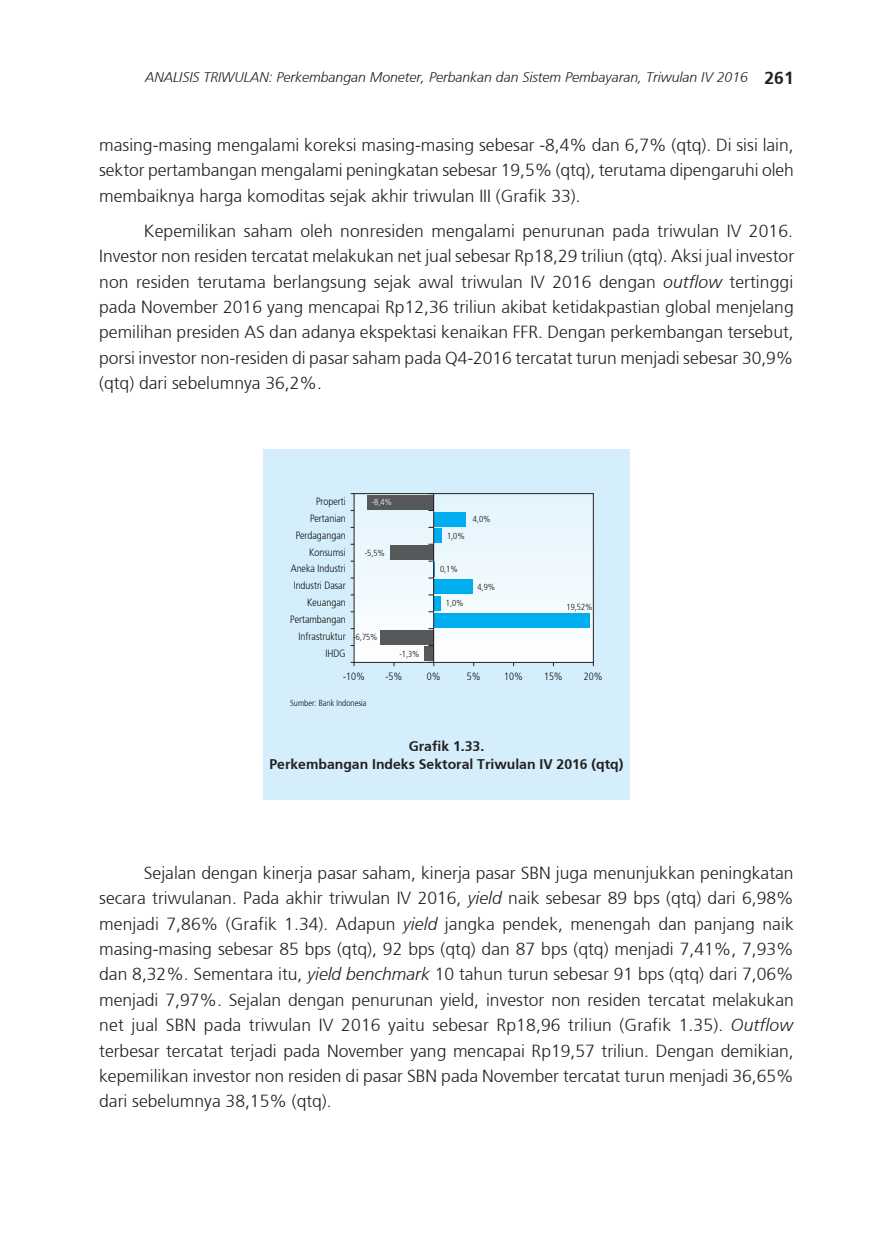
<style>
.page{position:relative;width:893px;height:1241px;background:#fff}
.page>*{position:absolute;margin:0;border:0;box-sizing:border-box;transform-origin:0 0}
.t1{font:300 17.5px/25.4px "Frutiger";color:#231f20;text-align:justify}
.t2{font:italic 300 14px "Frutiger";color:#231f20}
.t3{font:700 14px/17.5px "Frutiger";color:#231f20;text-align:center}
.t4{font:300 10.5px "Frutiger";color:#050504;scale:.85 1}
.t5{font:300 8.75px "Frutiger";color:#050504;scale:.85 1}
.t6{font:300 8.75px "Frutiger";color:#fff;scale:.85 1}
.s1{font-weight:700;font-style:normal;font-size:17.5px}
.s2{font-style:italic}
</style>
<div class="page">
<div style="left:263px;top:448px;width:367px;height:351px;background:#d4effb"></div>
<div style="left:354px;top:493px;width:239px;height:169px;background:linear-gradient(to bottom,#e1f2f9,#f8fdfe)"></div>
<div style="left:354px;top:493px;width:240px;height:169px;border:1px solid #231f20"></div>
<div style="left:424px;top:646px;width:10px;height:15px;background:#57585a"></div>
<div style="left:380px;top:630px;width:54px;height:14px;background:#57585a"></div>
<div style="left:390px;top:545px;width:44px;height:14px;background:#57585a"></div>
<div style="left:434px;top:613px;width:155px;height:14px;background:#00aeef"></div>
<div style="left:434px;top:596px;width:7px;height:14px;background:#00aeef"></div>
<div style="left:434px;top:579px;width:39px;height:14px;background:#00aeef"></div>
<div style="left:434px;top:528px;width:7px;height:15px;background:#00aeef"></div>
<div style="left:434px;top:512px;width:31px;height:14px;background:#00aeef"></div>
<div style="left:367px;top:495px;width:67px;height:14px;background:#57585a"></div>
<svg style="left:428px;top:560px;width:7px;height:18px"></svg>
<hr style="left:433px;top:493px;width:1px;height:169px;background:#231f20">
<p class="t2" style="left:145px;top:70px;width:650px">ANALISIS TRIWULAN: Perkembangan Moneter, Perbankan dan Sistem Pembayaran, Triwulan IV 2016 <span class="s1">261</span></p>
<p class="t1" style="left:99px;top:132px;width:696px">masing-masing mengalami koreksi masing-masing sebesar -8,4% dan 6,7% (qtq). Di sisi lain, sektor pertambangan mengalami peningkatan sebesar 19,5% (qtq), terutama dipengaruhi oleh membaiknya harga komoditas sejak akhir triwulan III (Grafik 33).</p>
<p class="t1" style="left:99px;top:218px;width:696px;text-indent:45px">Kepemilikan saham oleh nonresiden mengalami penurunan pada triwulan IV 2016.<br>Investor non residen tercatat melakukan net jual sebesar Rp18,29 triliun (qtq). Aksi jual investor non residen terutama berlangsung sejak awal triwulan IV 2016 dengan <span class="s2">outflow</span> tertinggi pada November 2016 yang mencapai Rp12,36 triliun akibat ketidakpastian global menjelang pemilihan presiden AS dan adanya ekspektasi kenaikan FFR. Dengan perkembangan tersebut, porsi investor non-residen di pasar saham pada Q4-2016 tercatat turun menjadi sebesar 30,9% (qtq) dari sebelumnya 36,2%.</p>
<p class="t4" style="left:316px;top:495px;width:36px">Properti</p>
<p class="t6" style="left:372px;top:497px;width:25px">-8,4%</p>
<p class="t4" style="left:310px;top:512px;width:43px">Pertanian</p>
<p class="t5" style="left:473px;top:514px;width:22px">4,0%</p>
<p class="t4" style="left:296px;top:529px;width:60px">Perdagangan</p>
<p class="t4" style="left:309px;top:546px;width:45px">Konsumsi</p>
<p class="t4" style="left:291px;top:563px;width:66px">Aneka Industri</p>
<p class="t5" style="left:365px;top:548px;width:25px">-5,5%</p>
<p class="t5" style="left:447px;top:531px;width:22px">1,0%</p>
<p class="t5" style="left:440px;top:564px;width:22px">0,1%</p>
<p class="t4" style="left:294px;top:579px;width:63px">Industri Dasar</p>
<p class="t5" style="left:477px;top:581px;width:22px">4,9%</p>
<p class="t4" style="left:307px;top:596px;width:47px">Keuangan</p>
<p class="t5" style="left:446px;top:598px;width:22px">1,0%</p>
<p class="t5" style="left:566px;top:602px;width:32px">19,52%</p>
<p class="t4" style="left:290px;top:613px;width:67px">Pertambangan</p>
<p class="t4" style="left:299px;top:630px;width:57px">Infrastruktur</p>
<p class="t5" style="left:353px;top:631px;width:30px">-6,75%</p>
<p class="t4" style="left:325px;top:647px;width:25px">IHDG</p>
<p class="t5" style="left:399px;top:648px;width:25px">-1,3%</p>
<p class="t4" style="left:343px;top:670px;width:27px">-10%</p>
<p class="t4" style="left:386px;top:670px;width:21px">-5%</p>
<p class="t4" style="left:427px;top:670px;width:18px">0%</p>
<p class="t4" style="left:467px;top:670px;width:18px">5%</p>
<p class="t4" style="left:504px;top:670px;width:24px">10%</p>
<p class="t4" style="left:544px;top:670px;width:24px">15%</p>
<p class="t4" style="left:584px;top:670px;width:24px">20%</p>
<p class="t5" style="left:290px;top:697px;width:91px">Sumber: Bank Indonesia</p>
<p class="t3" style="left:269px;top:737px;width:356px">Grafik 1.33.<br>Perkembangan Indeks Sektoral Triwulan IV 2016 (qtq)</p>
<p class="t1" style="left:99px;top:860px;width:696px;text-indent:45px">Sejalan dengan kinerja pasar saham, kinerja pasar SBN juga menunjukkan peningkatan secara triwulanan. Pada akhir triwulan IV 2016, <span class="s2">yield</span> naik sebesar 89 bps (qtq) dari 6,98% menjadi 7,86% (Grafik 1.34). Adapun <span class="s2">yield</span> jangka pendek, menengah dan panjang naik masing-masing sebesar 85 bps (qtq), 92 bps (qtq) dan 87 bps (qtq) menjadi 7,41%, 7,93% dan 8,32%. Sementara itu, <span class="s2">yield benchmark</span> 10 tahun turun sebesar 91 bps (qtq) dari 7,06% menjadi 7,97%. Sejalan dengan penurunan yield, investor non residen tercatat melakukan net jual SBN pada triwulan IV 2016 yaitu sebesar Rp18,96 triliun (Grafik 1.35). <span class="s2">Outflow </span>terbesar tercatat terjadi pada November yang mencapai Rp19,57 triliun. Dengan demikian, kepemilikan investor non residen di pasar SBN pada November tercatat turun menjadi 36,65% dari sebelumnya 38,15% (qtq).</p>
</div>
